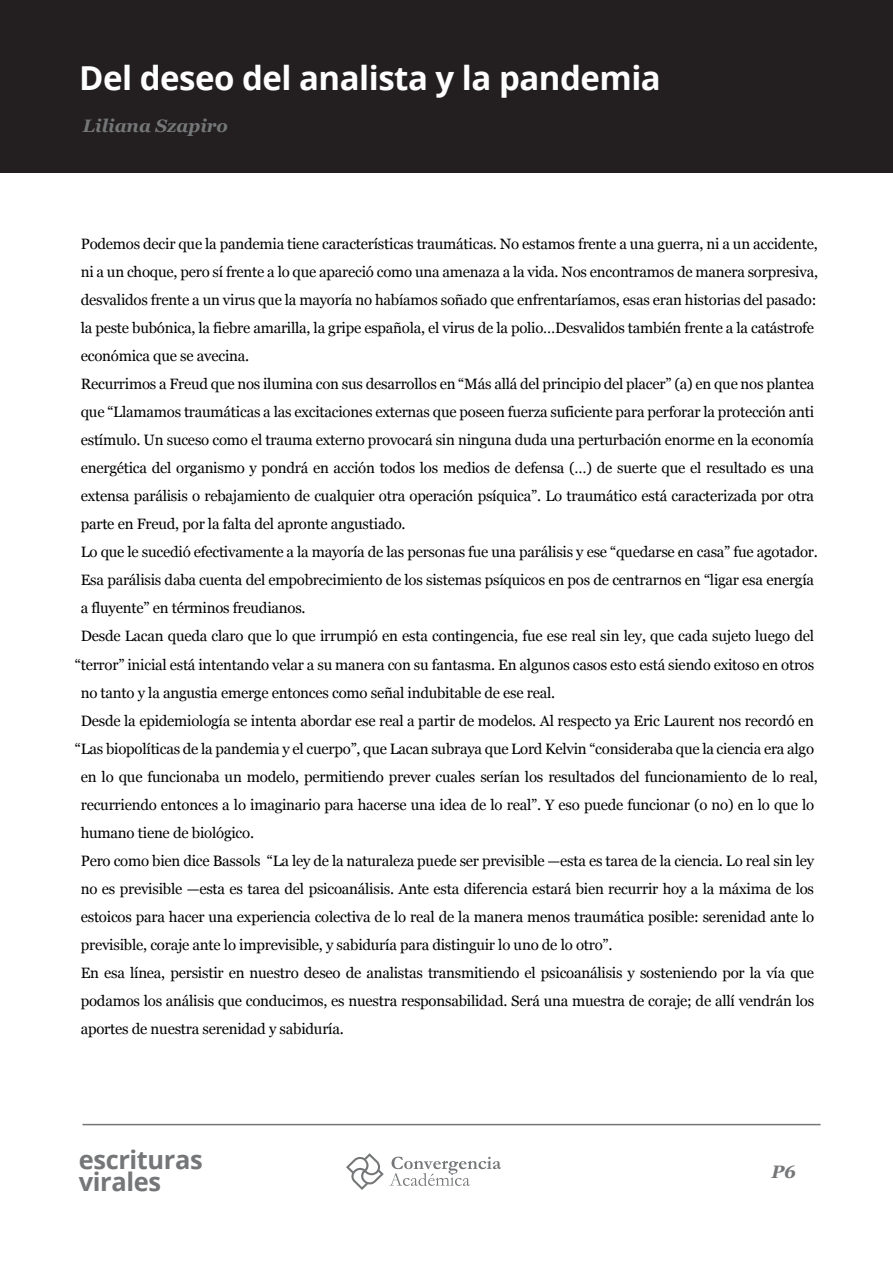
<style>
.page{position:relative;width:893px;height:1263px;background:#fff}
.page>*{position:absolute;margin:0;border:0;box-sizing:border-box;transform-origin:0 0}
.t1{font:700 33px "Open Sans";letter-spacing:-.015em;color:#fff}
.t2{font:700 25.5px/21.8px "Open Sans";letter-spacing:-.015em;color:#747678}
.t3{font:italic 700 18px "Georgia";color:#747678}
.t4{font:15px "Georgia";letter-spacing:-.015em;color:#000}
</style>
<div class="page">
<div style="left:0;top:0;width:893px;height:173px;background:#231f20"></div>
<svg style="left:346px;top:1153px;width:155px;height:37px"></svg>
<hr style="left:83px;top:1124px;width:738px;height:1px;background:#747678">
<h1 class="t1" style="left:79px;top:54px;width:583px">Del deseo del analista y la pandemia</h1>
<p class="t3" style="left:83px;top:112px;width:147px">Liliana Szapiro</p>
<p class="t4" style="left:81px;top:233px;width:739px">Podemos decir que la pandemia tiene características traumáticas. No estamos frente a una guerra, ni a un accidente,</p>
<p class="t4" style="left:81px;top:261px;width:739px">ni a un choque, pero sí frente a lo que apareció como una amenaza a la vida. Nos encontramos de manera sorpresiva,</p>
<p class="t4" style="left:81px;top:289px;width:737px">desvalidos frente a un virus que la mayoría no habíamos soñado que enfrentaríamos, esas eran historias del pasado:</p>
<p class="t4" style="left:81px;top:317px;width:735px">la peste bubónica, la fiebre amarilla, la gripe española, el virus de la polio…Desvalidos también frente a la catástrofe</p>
<p class="t4" style="left:81px;top:345px;width:170px">económica que se avecina.</p>
<p class="t4" style="left:81px;top:373px;width:735px">Recurrimos a Freud que nos ilumina con sus desarrollos en “Más allá del principio del placer” (a) en que nos plantea</p>
<p class="t4" style="left:81px;top:401px;width:735px">que “Llamamos traumáticas a las excitaciones externas que poseen fuerza suficiente para perforar la protección anti</p>
<p class="t4" style="left:81px;top:429px;width:735px">estímulo. Un suceso como el trauma externo provocará sin ninguna duda una perturbación enorme en la economía</p>
<p class="t4" style="left:81px;top:457px;width:735px">energética del organismo y pondrá en acción todos los medios de defensa (…) de suerte que el resultado es una</p>
<p class="t4" style="left:81px;top:485px;width:735px">extensa parálisis o rebajamiento de cualquier otra operación psíquica”. Lo traumático está caracterizada por otra</p>
<p class="t4" style="left:81px;top:513px;width:326px">parte en Freud, por la falta del apronte angustiado.</p>
<p class="t4" style="left:81px;top:541px;width:739px">Lo que le sucedió efectivamente a la mayoría de las personas fue una parálisis y ese “quedarse en casa” fue agotador.</p>
<p class="t4" style="left:81px;top:569px;width:735px">Esa parálisis daba cuenta del empobrecimiento de los sistemas psíquicos en pos de centrarnos en “ligar esa energía</p>
<p class="t4" style="left:81px;top:597px;width:226px">a fluyente” en términos freudianos.</p>
<p class="t4" style="left:81px;top:625px;width:735px">Desde Lacan queda claro que lo que irrumpió en esta contingencia, fue ese real sin ley, que cada sujeto luego del</p>
<p class="t4" style="left:75px;top:653px;width:741px">“terror” inicial está intentando velar a su manera con su fantasma. En algunos casos esto está siendo exitoso en otros</p>
<p class="t4" style="left:81px;top:681px;width:476px">no tanto y la angustia emerge entonces como señal indubitable de ese real.</p>
<p class="t4" style="left:81px;top:709px;width:735px">Desde la epidemiología se intenta abordar ese real a partir de modelos. Al respecto ya Eric Laurent nos recordó en</p>
<p class="t4" style="left:75px;top:737px;width:741px">“Las biopolíticas de la pandemia y el cuerpo”, que Lacan subraya que Lord Kelvin “consideraba que la ciencia era algo</p>
<p class="t4" style="left:81px;top:765px;width:739px">en lo que funcionaba un modelo, permitiendo prever cuales serían los resultados del funcionamiento de lo real,</p>
<p class="t4" style="left:81px;top:793px;width:735px">recurriendo entonces a lo imaginario para hacerse una idea de lo real”. Y eso puede funcionar (o no) en lo que lo</p>
<p class="t4" style="left:81px;top:821px;width:175px">humano tiene de biológico.</p>
<p class="t4" style="left:81px;top:849px;width:735px">Pero como bien dice Bassols “La ley de la naturaleza puede ser previsible —esta es tarea de la ciencia. Lo real sin ley</p>
<p class="t4" style="left:81px;top:877px;width:735px">no es previsible —esta es tarea del psicoanálisis. Ante esta diferencia estará bien recurrir hoy a la máxima de los</p>
<p class="t4" style="left:81px;top:905px;width:735px">estoicos para hacer una experiencia colectiva de lo real de la manera menos traumática posible: serenidad ante lo</p>
<p class="t4" style="left:81px;top:933px;width:533px">previsible, coraje ante lo imprevisible, y sabiduría para distinguir lo uno de lo otro”.</p>
<p class="t4" style="left:81px;top:961px;width:735px">En esa línea, persistir en nuestro deseo de analistas transmitiendo el psicoanálisis y sosteniendo por la vía que</p>
<p class="t4" style="left:81px;top:989px;width:735px">podamos los análisis que conducimos, es nuestra responsabilidad. Será una muestra de coraje; de allí vendrán los</p>
<p class="t4" style="left:81px;top:1017px;width:265px">aportes de nuestra serenidad y sabiduría.</p>
<h2 class="t2" style="left:79px;top:1148px;width:125px">escrituras virales</h2>
<p class="t3" style="left:772px;top:1159px;width:26px">P6</p>
</div>
